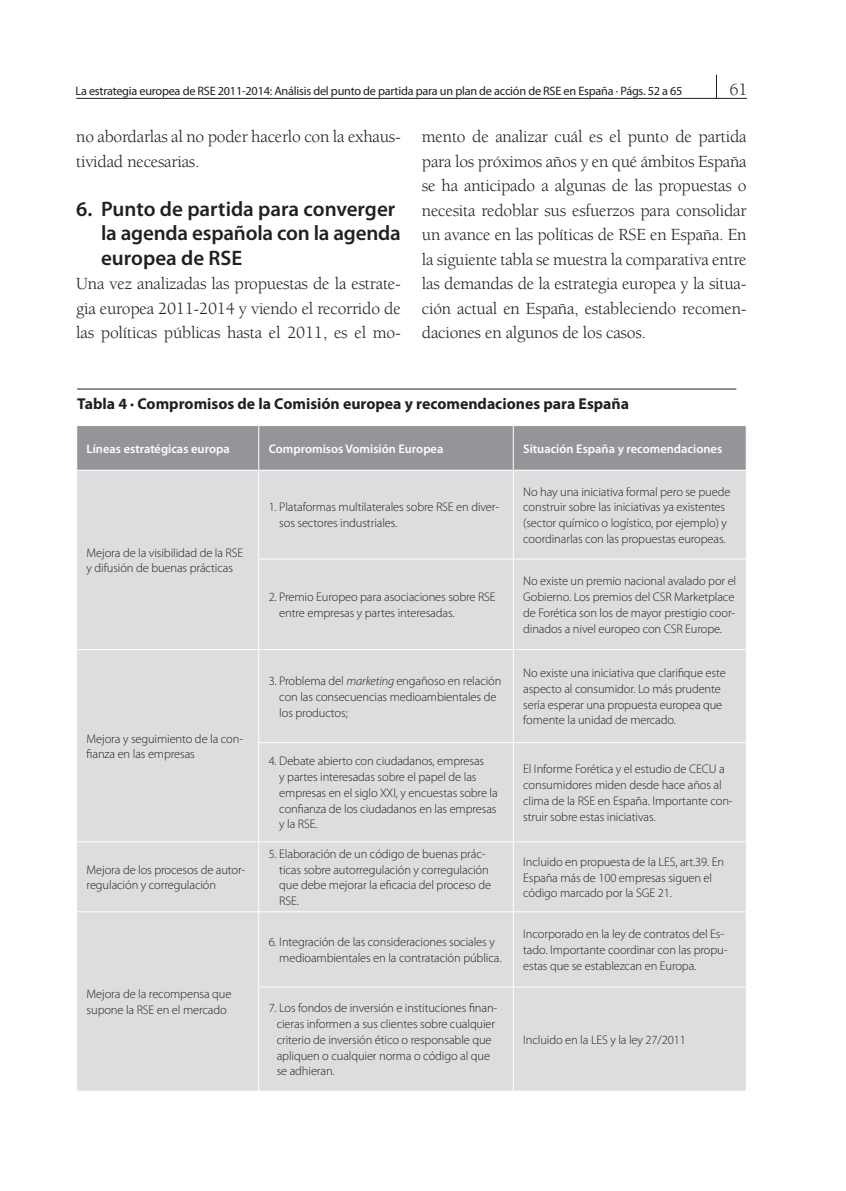
<style>
.page{position:relative;width:846px;height:1191px;background:#fff}
.page>*{position:absolute;margin:0;border:0;box-sizing:border-box;transform-origin:0 0}
.t1{font:600 21px/24.5px "Myriad Pro";letter-spacing:-.01em;color:#231f20}
.t2{font:17.5px/24.5px "Berkeley";letter-spacing:-.015em;color:#231f20;text-align:justify}
.t3{font:700 15.75px "Myriad Pro";color:#231f20}
.t4{font:300 12.42px/15.8px "Myriad Pro";letter-spacing:-.01em;color:#231f20}
.t5{font:600 12.42px "Myriad Pro";color:#fff}
.t6{font:12.25px "Myriad Pro";letter-spacing:-.02em;color:#231f20}
.s1{font-style:italic}
</style>
<div class="page">
<hr style="left:76px;top:98px;width:670px;height:1px;background:#231f20">
<div style="left:77px;top:426px;width:668px;height:44px;background:#939598"></div>
<div style="left:77px;top:471px;width:668px;height:620px;background:#dcdddf"></div>
<hr style="left:258px;top:426px;width:1px;height:44px;background:#fff">
<hr style="left:512px;top:426px;width:1px;height:44px;background:#fff">
<hr style="left:258px;top:471px;width:1px;height:88px;background:#fff">
<hr style="left:512px;top:471px;width:1px;height:88px;background:#fff">
<hr style="left:258px;top:559px;width:255px;height:1px;background:#fff">
<hr style="left:258px;top:559px;width:1px;height:90px;background:#fff">
<hr style="left:513px;top:559px;width:233px;height:1px;background:#fff">
<hr style="left:512px;top:559px;width:1px;height:90px;background:#fff">
<hr style="left:76px;top:649px;width:182px;height:1px;background:#fff">
<hr style="left:258px;top:649px;width:255px;height:1px;background:#fff">
<hr style="left:258px;top:650px;width:1px;height:92px;background:#fff">
<hr style="left:513px;top:649px;width:233px;height:1px;background:#fff">
<hr style="left:512px;top:650px;width:1px;height:92px;background:#fff">
<hr style="left:258px;top:742px;width:255px;height:1px;background:#fff">
<hr style="left:258px;top:743px;width:1px;height:98px;background:#fff">
<hr style="left:513px;top:742px;width:233px;height:1px;background:#fff">
<hr style="left:512px;top:743px;width:1px;height:98px;background:#fff">
<hr style="left:76px;top:841px;width:182px;height:1px;background:#fff">
<hr style="left:258px;top:841px;width:255px;height:1px;background:#fff">
<hr style="left:258px;top:842px;width:1px;height:69px;background:#fff">
<hr style="left:513px;top:841px;width:233px;height:1px;background:#fff">
<hr style="left:512px;top:842px;width:1px;height:69px;background:#fff">
<hr style="left:258px;top:912px;width:1px;height:74px;background:#fff">
<hr style="left:512px;top:912px;width:1px;height:74px;background:#fff">
<hr style="left:258px;top:986px;width:255px;height:1px;background:#fff">
<hr style="left:258px;top:987px;width:1px;height:104px;background:#fff">
<hr style="left:513px;top:986px;width:233px;height:1px;background:#fff">
<hr style="left:512px;top:987px;width:1px;height:104px;background:#fff">
<hr style="left:76px;top:911px;width:182px;height:1px;background:#fff">
<hr style="left:258px;top:911px;width:255px;height:1px;background:#fff">
<hr style="left:513px;top:911px;width:233px;height:1px;background:#fff">
<hr style="left:77px;top:389px;width:659px;height:1px;background:#231f20">
<p class="t6" style="left:75px;top:84px;width:608px">La estrategia europea de RSE 2011-2014: Análisis del punto de partida para un plan de acción de RSE en España · Págs. 52 a 65</p>
<h2 class="t2" style="left:729px;top:77px;width:20px">61</h2>
<h2 class="t2" style="left:76px;top:125px;width:326px">no abordarlas al no poder hacerlo con la exhaus&shy;tividad necesarias.</h2>
<h1 class="t1" style="left:101px;top:196px;width:301px;text-indent:-25px">6. Punto de partida para converger la agenda española con la agenda europea de RSE</h1>
<h2 class="t2" style="left:76px;top:272px;width:326px">Una vez analizadas las propuestas de la estrate&shy;gia europea 2011-2014 y viendo el recorrido de las políticas públicas hasta el 2011, es el mo-</h2>
<p class="t2" style="left:422px;top:125px;width:326px">mento de analizar cuál es el punto de partida para los próximos años y en qué ámbitos España se ha anticipado a algunas de las propuestas o necesita redoblar sus esfuerzos para consolidar un avance en las políticas de RSE en España. En la siguiente tabla se muestra la comparativa entre las demandas de la estrategia europea y la situa&shy;ción actual en España, estableciendo recomen&shy;daciones en algunos de los casos.</p>
<p class="t3" style="left:77px;top:394px;width:553px">Tabla 4 · Compromisos de la Comisión europea y recomendaciones para España</p>
<p class="t5" style="left:87px;top:440px;width:144px">Líneas estratégicas europa</p>
<p class="t5" style="left:268px;top:440px;width:176px">Compromisos Vomisión Europea</p>
<p class="t5" style="left:523px;top:440px;width:200px">Situación España y recomendaciones</p>
<p class="t4" style="left:87px;top:545px;width:158px">Mejora de la visibilidad de la RSE y difusión de buenas prácticas</p>
<p class="t4" style="left:87px;top:730px;width:158px">Mejora y seguimiento de la con&shy;fianza en las empresas</p>
<p class="t4" style="left:87px;top:861px;width:160px">Mejora de los procesos de autor&shy;regulación y corregulación</p>
<p class="t4" style="left:87px;top:986px;width:146px">Mejora de la recompensa que supone la RSE en el mercado</p>
<p class="t4" style="left:279px;top:499px;width:221px;text-indent:-11px">1. Plataformas multilaterales sobre RSE en diver&shy;sos sectores industriales.</p>
<p class="t4" style="left:279px;top:589px;width:218px;text-indent:-11px">2. Premio Europeo para asociaciones sobre RSE entre empresas y partes interesadas.</p>
<p class="t4" style="left:523px;top:484px;width:209px">No hay una iniciativa formal pero se puede construir sobre las iniciativas ya existentes (sector químico o logístico, por ejemplo) y coordinarlas con las propuestas europeas.</p>
<p class="t4" style="left:523px;top:573px;width:214px">No existe un premio nacional avalado por el Gobierno. Los premios del CSR Marketplace de Forética son los de mayor prestigio coor&shy;dinados a nivel europeo con CSR Europe.</p>
<p class="t4" style="left:279px;top:673px;width:223px;text-indent:-11px">3. Problema del <span class="s1">marketing</span> engañoso en relación con las consecuencias medioambientales de los productos;</p>
<p class="t4" style="left:523px;top:665px;width:204px">No existe una iniciativa que clarifique este aspecto al consumidor. Lo más prudente sería esperar una propuesta europea que fomente la unidad de mercado.</p>
<p class="t4" style="left:279px;top:753px;width:220px;text-indent:-11px">4. Debate abierto con ciudadanos, empresas<br>y partes interesadas sobre el papel de las empresas en el siglo XXI, y encuestas sobre la confianza de los ciudadanos en las empresas y la RSE.</p>
<p class="t4" style="left:523px;top:761px;width:211px">El Informe Forética y el estudio de CECU a consumidores miden desde hace años al clima de la RSE en España. Importante con&shy;struir sobre estas iniciativas.</p>
<p class="t4" style="left:279px;top:846px;width:213px;text-indent:-11px">5. Elaboración de un código de buenas prác&shy;ticas sobre autorregulación y corregulación que debe mejorar la eficacia del proceso de RSE.</p>
<p class="t4" style="left:523px;top:854px;width:202px">Incluido en propuesta de la LES, art.39. En<br>España más de 100 empresas siguen el código marcado por la SGE 21.</p>
<p class="t4" style="left:279px;top:934px;width:223px;text-indent:-11px">6. Integración de las consideraciones sociales y medioambientales en la contratación pública.</p>
<p class="t4" style="left:523px;top:926px;width:206px">Incorporado en la ley de contratos del Es&shy;tado. Importante coordinar con las propu&shy;estas que se establezcan en Europa.</p>
<p class="t4" style="left:276px;top:1000px;width:222px;text-indent:-8px">7. Los fondos de inversión e instituciones finan&shy;cieras informen a sus clientes sobre cualquier criterio de inversión ético o responsable que apliquen o cualquier norma o código al que se adhieran.</p>
<p class="t4" style="left:523px;top:1032px;width:164px">Incluido en la LES y la ley 27/2011</p>
</div>
